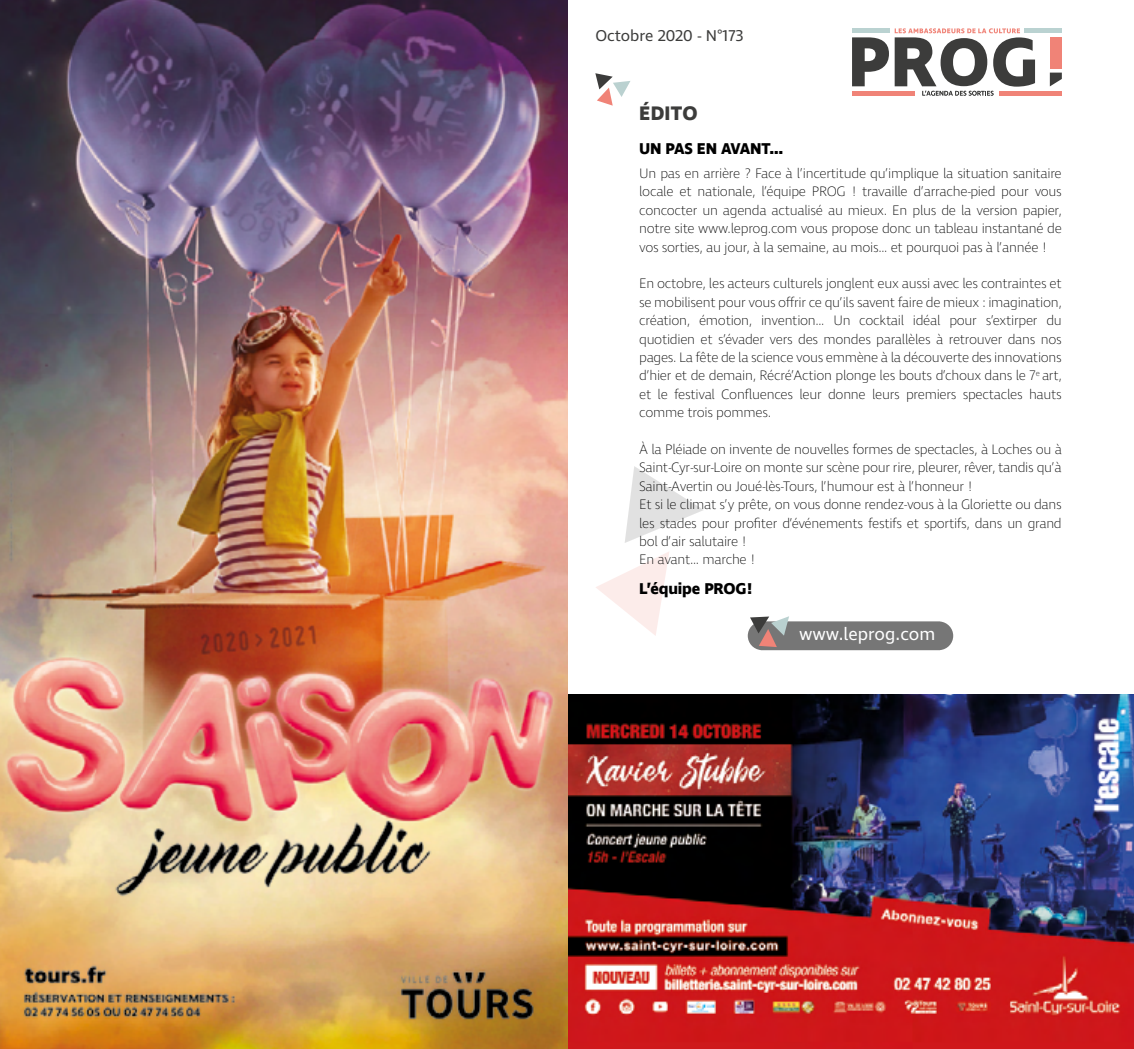
<style>
.page{position:relative;width:1134px;height:1049px;background:#fff}
.page>*{position:absolute;margin:0;border:0;box-sizing:border-box;transform-origin:0 0}
.t1{font:700 20px "Ingra";letter-spacing:.01em;color:#3c3c3b}
.t2{font:18px "Ingra";color:#fff}
.t3{font:700 16px "Ingra";letter-spacing:-.01em;color:#000}
.t4{font:16px "Ingra";color:#3c3c3b}
.t5{font:200 14px/18.4px "Ingra";letter-spacing:-.02em;color:#000;text-align:justify}
</style>
<div class="page">
<svg style="left:595px;top:73px;width:35px;height:33px"></svg>
<svg style="left:596px;top:552px;width:73px;height:84px"></svg>
<svg style="left:625px;top:466px;width:78px;height:77px"></svg>
<svg style="left:852px;top:37px;width:37px;height:49px"></svg>
<svg style="left:1050px;top:73px;width:12px;height:13px"></svg>
<div style="left:1050px;top:38px;width:12px;height:31px;background:#f08377"></div>
<div style="left:1024px;top:28px;width:38px;height:5px;background:#bad2d1"></div>
<div style="left:852px;top:28px;width:38px;height:5px;background:#bad2d1"></div>
<svg style="left:895px;top:28px;width:140px;height:68px"></svg>
<div style="left:1000px;top:91px;width:62px;height:5px;background:#f08377"></div>
<div style="left:852px;top:91px;width:62px;height:5px;background:#f08377"></div>
<div style="left:748px;top:621px;width:205px;height:29px;background:#767676;border-radius:14px"></div>
<svg style="left:750px;top:616px;width:39px;height:31px"></svg>
<img style="left:567px;top:694px;width:567px;height:355px">
<img style="left:0;top:0;width:567px;height:1049px">
<p class="t4" style="left:595px;top:25px;width:150px">Octobre 2020 - N°173</p>
<h1 class="t1" style="left:639px;top:100px;width:60px">ÉDITO</h1>
<p class="t3" style="left:639px;top:138px;width:146px">UN PAS EN AVANT…</p>
<p class="t5" style="left:639px;top:165px;width:424px">Un pas en arrière ? Face à l’incertitude qu’implique la situation sanitaire locale et nationale, l’équipe PROG ! travaille d’arrache-pied pour vous concocter un agenda actualisé au mieux. En plus de la version papier, notre site www.leprog.com vous propose donc un tableau instantané de vos sorties, au jour, à la semaine, au mois… et pourquoi pas à l’année !</p>
<p class="t5" style="left:639px;top:275px;width:424px">En octobre, les acteurs culturels jonglent eux aussi avec les contraintes et se mobilisent pour vous offrir ce qu’ils savent faire de mieux : imagination, création, émotion, invention… Un cocktail idéal pour s’extirper du quotidien et s’évader vers des mondes parallèles à retrouver dans nos pages. La fête de la science vous emmène à la découverte des innovations d’hier et de demain, Récré’Action plonge les bouts d’choux dans le 7<sup>e</sup> art, et le festival Confluences leur donne leurs premiers spectacles hauts comme trois pommes.</p>
<p class="t5" style="left:639px;top:441px;width:424px;text-align:left">À la Pléiade on invente de nouvelles formes de spectacles, à Loches ou à Saint-Cyr-sur-Loire on monte sur scène pour rire, pleurer, rêver, tandis qu’à Saint-Avertin ou Joué-lès-Tours, l’humour est à l’honneur !<br>Et si le climat s’y prête, on vous donne rendez-vous à la Gloriette ou dans les stades pour profiter d’événements festifs et sportifs, dans un grand bol d’air salutaire !<br>En avant… marche !</p>
<p class="t3" style="left:639px;top:578px;width:114px">L’équipe PROG!</p>
<p class="t2" style="left:799px;top:623px;width:138px">www.leprog.com</p>
</div>
